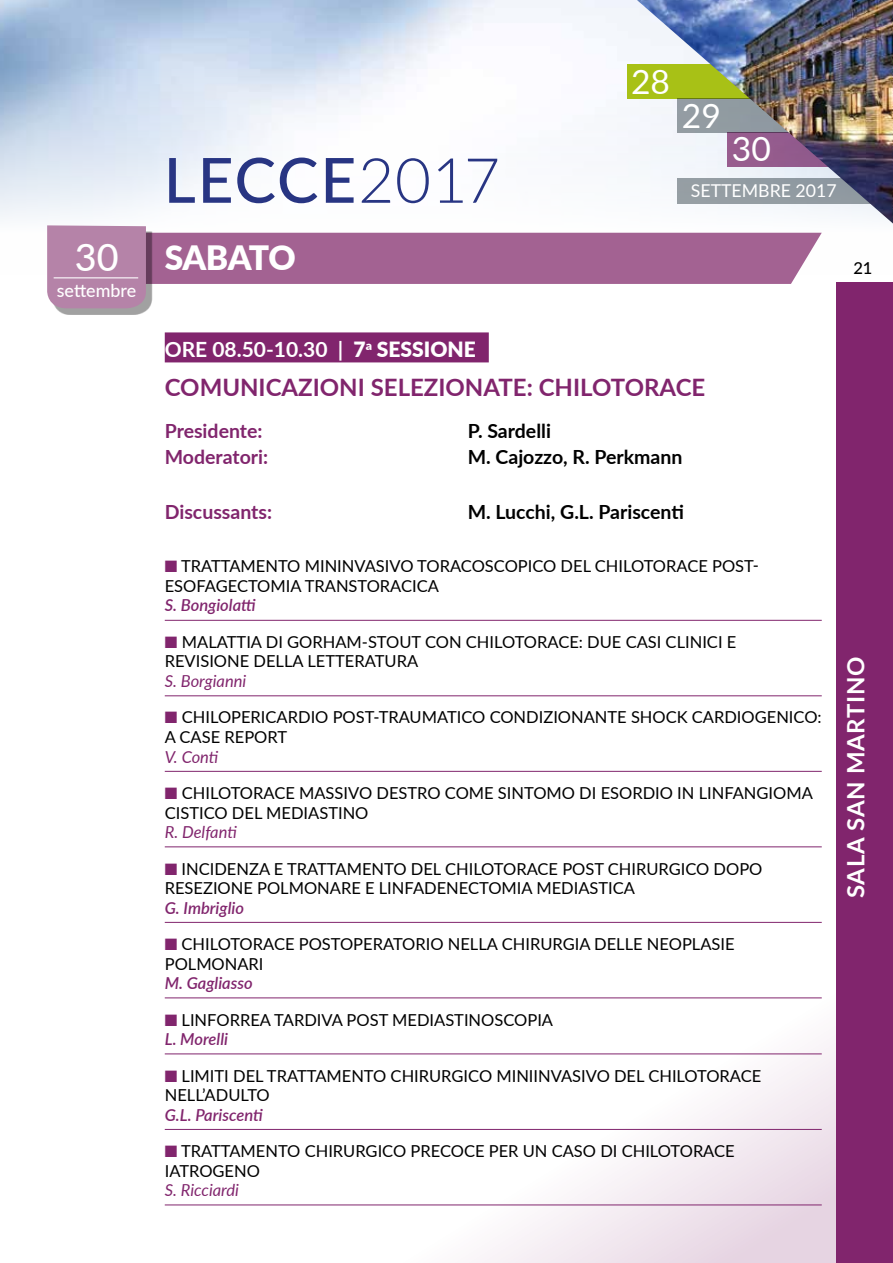
<style>
.page{position:relative;width:893px;height:1263px;background:#fff}
.page>*{position:absolute;margin:0;border:0;box-sizing:border-box;transform-origin:0 0}
.t1{font:500 62.25px "Lato";letter-spacing:.025em;color:#283583}
.t2{font:900 33.6px "Lato";letter-spacing:-.025em;color:#fff}
.t3{font:33.6px "Lato";color:#fff}
.t4{font:700 24px "Lato";color:#81256d}
.t5{font:700 24px "Lato";letter-spacing:.02em;color:#fff}
.t6{font:700 21px "Lato";color:#fff}
.t7{font:700 19.5px "Lato";color:#000}
.t8{font:700 19.5px "Lato";color:#81256d}
.t9{font:500 17.85px "Lato";color:#fff}
.t10{font:17.7px "Lato";color:#fff}
.t11{font:16.5px/19.5px "Lato";color:#000}
.t12{font:italic 600 16.5px "Lato";color:#81256d}
.t13{font:italic 16.5px "Lato";color:#81256d}
.t14{font:500 16.5px "Lato";color:#000}
.s1{font-weight:300}
.s2{font-weight:500;font-size:37.8px}
.s3{font-weight:900}
.s4{color:#81256d}
.s5{font-weight:600;font-style:italic;color:#81256d}
</style>
<div class="page">
<img style="left:0;top:0;width:893px;height:297px">
<img style="left:617px;top:0;width:276px;height:234px">
<svg style="left:332px;top:921px;width:505px;height:342px"></svg>
<div style="left:53px;top:231px;width:99px;height:83px;background:#000;opacity:.37"></div>
<svg style="left:47px;top:225px;width:775px;height:83px"></svg>
<hr style="left:54px;top:277px;width:84px;height:1px;background:#fff">
<div style="left:837px;top:283px;width:56px;height:980px;background:#81256d"></div>
<div style="left:165px;top:332px;width:324px;height:30px;background:#81256d"></div>
<hr style="left:165px;top:620px;width:657px;height:1px;background:#81256d">
<hr style="left:165px;top:695px;width:657px;height:1px;background:#81256d">
<hr style="left:165px;top:771px;width:657px;height:1px;background:#81256d">
<hr style="left:165px;top:846px;width:657px;height:1px;background:#81256d">
<hr style="left:165px;top:922px;width:657px;height:1px;background:#81256d">
<hr style="left:165px;top:997px;width:657px;height:1px;background:#81256d">
<hr style="left:165px;top:1053px;width:657px;height:1px;background:#81256d">
<hr style="left:165px;top:1129px;width:657px;height:1px;background:#81256d">
<hr style="left:165px;top:1204px;width:657px;height:1px;background:#81256d">
<h1 class="t1" style="left:164px;top:135px;width:338px">LECCE<span class="s1">2017</span></h1>
<h2 class="t2" style="left:75px;top:233px;width:222px"><span class="s2">30</span> SABATO</h2>
<p class="t9" style="left:57px;top:277px;width:81px">settembre</p>
<h2 class="t3" style="left:631px;top:58px;width:40px">28</h2>
<h2 class="t3" style="left:682px;top:92px;width:40px">29</h2>
<h2 class="t3" style="left:732px;top:125px;width:40px">30</h2>
<p class="t10" style="left:691px;top:178px;width:147px">SETTEMBRE 2017</p>
<p class="t14" style="left:853px;top:256px;width:21px">21</p>
<p class="t6" style="left:165px;top:334px;width:313px">ORE 08.50-10.30 | <span class="s3">7</span><sup>a</sup> <span class="s3">SESSIONE</span></p>
<h3 class="t4" style="left:165px;top:369px;width:542px">COMUNICAZIONI SELEZIONATE: CHILOTORACE</h3>
<p class="t8" style="left:165px;top:417px;width:99px">Presidente:</p>
<p class="t7" style="left:468px;top:417px;width:85px">P. Sardelli</p>
<p class="t8" style="left:165px;top:442px;width:105px">Moderatori:</p>
<p class="t7" style="left:468px;top:442px;width:216px">M. Cajozzo, R. Perkmann</p>
<p class="t8" style="left:165px;top:497px;width:109px">Discussants:</p>
<p class="t7" style="left:468px;top:497px;width:218px">M. Lucchi, G.L. Pariscenti</p>
<p class="t11" style="left:165px;top:556px;width:596px"><span class="s4">■</span> TRATTAMENTO MININVASIVO TORACOSCOPICO DEL CHILOTORACE POST-<br>ESOFAGECTOMIA TRANSTORACICA</p>
<p class="t12" style="left:165px;top:593px;width:92px">S. Bongiolatti</p>
<p class="t11" style="left:165px;top:631px;width:573px"><span class="s4">■</span> MALATTIA DI GORHAM-STOUT CON CHILOTORACE: DUE CASI CLINICI E<br>REVISIONE DELLA LETTERATURA</p>
<p class="t13" style="left:165px;top:669px;width:83px">S. Borgianni</p>
<p class="t11" style="left:165px;top:707px;width:658px"><span class="s4">■</span> CHILOPERICARDIO POST-TRAUMATICO CONDIZIONANTE SHOCK CARDIOGENICO:<br>A CASE REPORT</p>
<p class="t13" style="left:165px;top:745px;width:55px">V. Conti</p>
<p class="t11" style="left:165px;top:782px;width:650px"><span class="s4">■</span> CHILOTORACE MASSIVO DESTRO COME SINTOMO DI ESORDIO IN LINFANGIOMA<br>CISTICO DEL MEDIASTINO</p>
<p class="t13" style="left:165px;top:820px;width:74px">R. Delfanti</p>
<p class="t11" style="left:165px;top:858px;width:599px"><span class="s4">■</span> INCIDENZA E TRATTAMENTO DEL CHILOTORACE POST CHIRURGICO DOPO<br>RESEZIONE POLMONARE E LINFADENECTOMIA MEDIASTICA</p>
<p class="t12" style="left:165px;top:895px;width:81px">G. Imbriglio</p>
<p class="t11" style="left:165px;top:934px;width:571px"><span class="s4">■</span> CHILOTORACE POSTOPERATORIO NELLA CHIRURGIA DELLE NEOPLASIE<br>POLMONARI</p>
<p class="t12" style="left:165px;top:971px;width:89px">M. Gagliasso</p>
<p class="t11" style="left:165px;top:1009px;width:390px"><span class="s4">■</span> LINFORREA TARDIVA POST MEDIASTINOSCOPIA<br><span class="s5">L. Morelli</span></p>
<p class="t11" style="left:165px;top:1065px;width:598px"><span class="s4">■</span> LIMITI DEL TRATTAMENTO CHIRURGICO MINIINVASIVO DEL CHILOTORACE<br>NELL’ADULTO</p>
<p class="t12" style="left:165px;top:1103px;width:100px">G.L. Pariscenti</p>
<p class="t11" style="left:165px;top:1141px;width:571px"><span class="s4">■</span> TRATTAMENTO CHIRURGICO PRECOCE PER UN CASO DI CHILOTORACE<br>IATROGENO</p>
<p class="t13" style="left:165px;top:1178px;width:76px">S. Ricciardi</p>
<h3 class="t5" style="left:838px;top:898px;width:243px;rotate:-90deg">SALA SAN MARTINO</h3>
</div>
